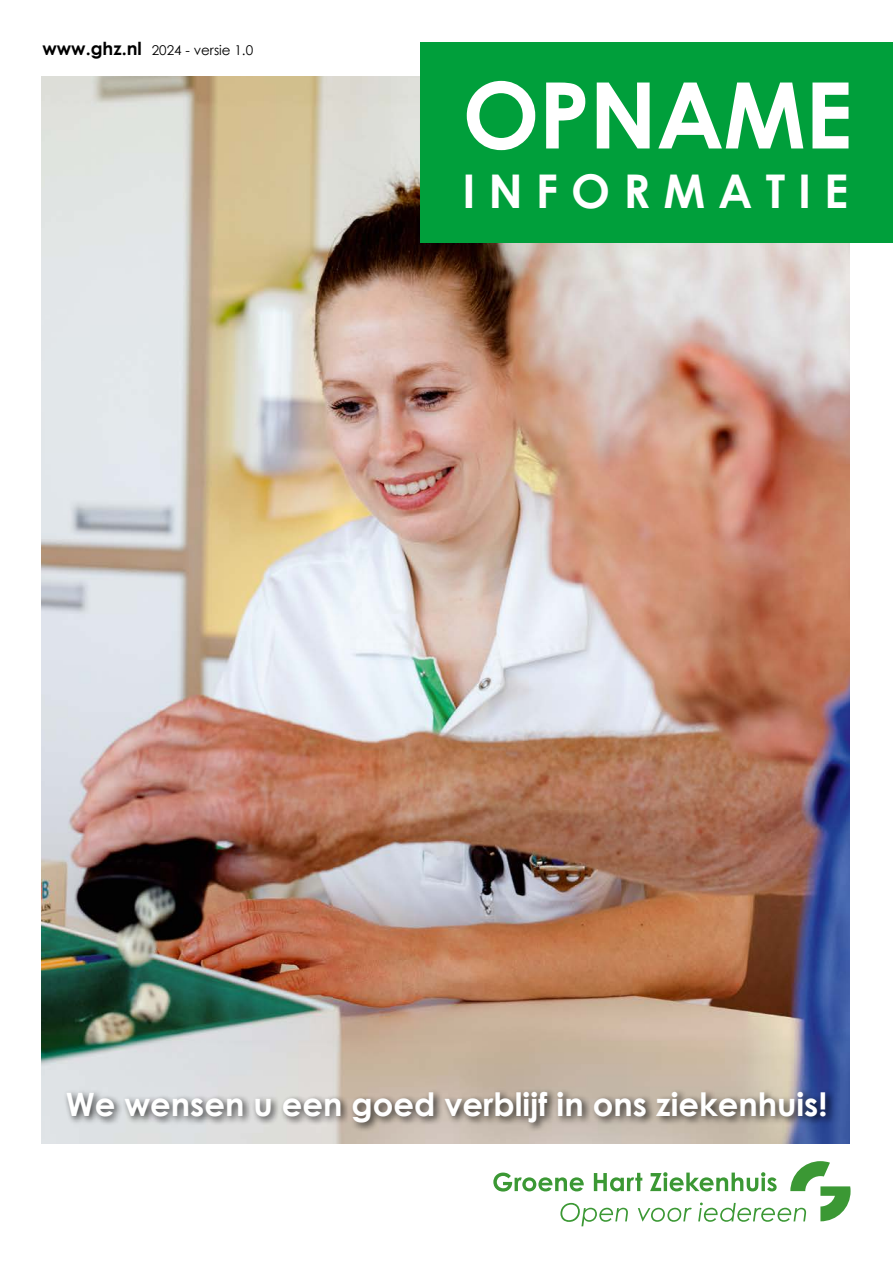
<style>
.page{position:relative;width:893px;height:1263px;background:#fff}
.page>*{position:absolute;margin:0;border:0;box-sizing:border-box;transform-origin:0 0}
.t1{font:700 91.8px "Century Gothic";letter-spacing:-.01em;color:#fff}
.t2{font:700 46.5px "Century Gothic";letter-spacing:.28em;color:#fff}
.t3{font:700 32.25px "Century Gothic";color:#fff}
.t4{font:13.5px "Century Gothic";color:#000}
.s1{font-weight:700;font-size:18px}
</style>
<div class="page">
<img style="left:42px;top:76px;width:807px;height:1067px">
<svg style="left:493px;top:1161px;width:357px;height:65px"></svg>
<div style="left:421px;top:43px;width:472px;height:200px;background:#009f3b"></div>
<div style="left:63px;top:1087px;width:773px;height:46px;background:#000;opacity:.75"></div>
<p class="t4" style="left:43px;top:41px;width:212px"><span class="s1">www.ghz.nl</span> 2024 - versie 1.0</p>
<h1 class="t1" style="left:462px;top:57px;width:392px">OPNAME</h1>
<h2 class="t2" style="left:462px;top:162px;width:387px">INFORMATIE</h2>
<p class="t3" style="left:66px;top:1084px;width:763px">We wensen u een goed verblijf in ons ziekenhuis!</p>
</div>
